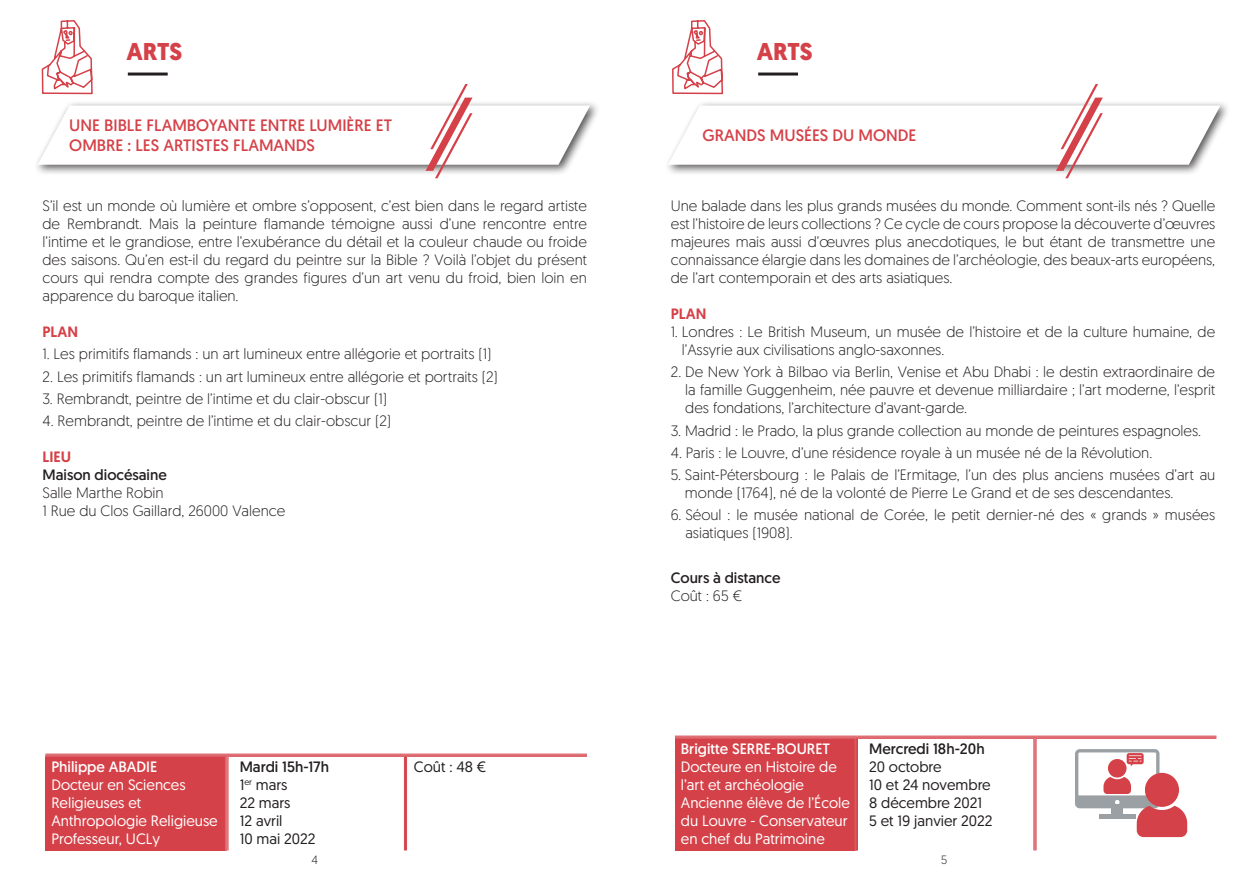
<style>
.page{position:relative;width:1259px;height:893px;background:#fff}
.page>*{position:absolute;margin:0;border:0;box-sizing:border-box;transform-origin:0 0}
.t1{font:700 24.3px "Geomanist";color:#d54148}
.t2{font:16.5px/19.8px "Geomanist";color:#d54148}
.t3{font:300 15px/18px "Geomanist";color:#231f20;text-align:justify}
.t4{font:15px/18px "Geomanist";color:#fff}
.t5{font:15px "Geomanist";color:#231f20}
.t6{font:15px "Geomanist";color:#231f20}
.t7{font:15px "Geomanist";color:#fff}
.t8{font:500 15px "Geomanist";color:#d54148}
.t9{font:300 12px "Geomanist";color:#231f20}
</style>
<div class="page">
<div style="left:34px;top:100px;width:566px;height:76px;background:#231f20;opacity:.75"></div>
<svg style="left:38px;top:20px;width:552px;height:158px"></svg>
<div style="left:664px;top:100px;width:566px;height:76px;background:#231f20;opacity:.75"></div>
<svg style="left:668px;top:20px;width:552px;height:158px"></svg>
<div style="left:45px;top:755px;width:182px;height:95px;background:#d54148"></div>
<hr style="left:225px;top:757px;width:3px;height:93px;background:#fff">
<hr style="left:45px;top:754px;width:182px;height:3px;background:#fff">
<hr style="left:225px;top:757px;width:1px;height:93px;background:#d54148">
<hr style="left:227px;top:757px;width:1px;height:93px;background:#d54148">
<hr style="left:404px;top:757px;width:1px;height:93px;background:#d54148">
<hr style="left:405px;top:755px;width:1px;height:95px;background:#d54148">
<hr style="left:406px;top:757px;width:1px;height:93px;background:#d54148">
<hr style="left:45px;top:754px;width:182px;height:1px;background:#d54148">
<hr style="left:45px;top:755px;width:182px;height:1px;background:#d54148">
<hr style="left:45px;top:756px;width:181px;height:1px;background:#d54148">
<hr style="left:227px;top:754px;width:178px;height:1px;background:#d54148">
<hr style="left:227px;top:755px;width:178px;height:1px;background:#d54148">
<hr style="left:227px;top:756px;width:178px;height:1px;background:#d54148">
<hr style="left:405px;top:754px;width:182px;height:1px;background:#d54148">
<hr style="left:405px;top:755px;width:182px;height:1px;background:#d54148">
<hr style="left:406px;top:756px;width:181px;height:1px;background:#d54148">
<div style="left:675px;top:737px;width:181px;height:113px;background:#d54148"></div>
<hr style="left:856px;top:737px;width:1px;height:113px;background:#d54148">
<hr style="left:857px;top:739px;width:1px;height:111px;background:#d54148">
<hr style="left:1033px;top:739px;width:1px;height:111px;background:#d54148">
<hr style="left:1034px;top:737px;width:1px;height:113px;background:#d54148">
<hr style="left:1035px;top:739px;width:1px;height:111px;background:#d54148">
<hr style="left:675px;top:736px;width:181px;height:1px;background:#d54148">
<hr style="left:856px;top:736px;width:179px;height:1px;background:#d54148">
<hr style="left:856px;top:737px;width:179px;height:1px;background:#d54148">
<hr style="left:857px;top:738px;width:177px;height:1px;background:#d54148">
<hr style="left:1035px;top:736px;width:181px;height:1px;background:#d54148">
<hr style="left:1035px;top:737px;width:181px;height:1px;background:#d54148">
<hr style="left:1035px;top:738px;width:181px;height:1px;background:#d54148">
<svg style="left:1075px;top:749px;width:112px;height:88px"></svg>
<p class="t1" style="left:127px;top:35px;width:57px">ARTS</p>
<p class="t1" style="left:757px;top:35px;width:57px">ARTS</p>
<p class="t2" style="left:69px;top:115px;width:324px">UNE BIBLE FLAMBOYANTE ENTRE LUMIÈRE ET<br>OMBRE : LES ARTISTES FLAMANDS</p>
<p class="t2" style="left:702px;top:125px;width:215px">GRANDS MUSÉES DU MONDE</p>
<p class="t3" style="left:43px;top:196px;width:546px">S’il est un monde où lumière et ombre s’opposent, c’est bien dans le regard artiste de Rembrandt. Mais la peinture flamande témoigne aussi d’une rencontre entre l’intime et le grandiose, entre l’exubérance du détail et la couleur chaude ou froide des saisons. Qu’en est-il du regard du peintre sur la Bible ? Voilà l’objet du présent cours qui rendra compte des grandes figures d’un art venu du froid, bien loin en apparence du baroque italien.</p>
<p class="t8" style="left:43px;top:322px;width:37px">PLAN</p>
<p class="t3" style="left:43px;top:345px;width:450px">1. Les primitifs flamands : un art lumineux entre allégorie et portraits (1)</p>
<p class="t3" style="left:43px;top:367px;width:457px">2. Les primitifs flamands : un art lumineux entre allégorie et portraits (2)</p>
<p class="t3" style="left:43px;top:389px;width:346px">3. Rembrandt, peintre de l’intime et du clair-obscur (1)</p>
<p class="t3" style="left:43px;top:411px;width:350px">4. Rembrandt, peintre de l’intime et du clair-obscur (2)</p>
<p class="t8" style="left:43px;top:447px;width:30px">LIEU</p>
<p class="t6" style="left:43px;top:465px;width:126px">Maison diocésaine</p>
<p class="t3" style="left:43px;top:483px;width:123px">Salle Marthe Robin</p>
<p class="t3" style="left:43px;top:501px;width:244px">1 Rue du Clos Gaillard, 26000 Valence</p>
<p class="t7" style="left:51px;top:757px;width:107px">Philippe ABADIE</p>
<p class="t4" style="left:51px;top:776px;width:168px">Docteur en Sciences<br>Religieuses et<br>Anthropologie Religieuse</p>
<p class="t4" style="left:51px;top:830px;width:110px">Professeur, UCLy</p>
<p class="t6" style="left:240px;top:757px;width:91px">Mardi 15h-17h</p>
<p class="t5" style="left:240px;top:775px;width:49px">1<sup>er</sup> mars</p>
<p class="t5" style="left:240px;top:793px;width:52px">22 mars</p>
<p class="t5" style="left:240px;top:811px;width:44px">12 avril</p>
<p class="t5" style="left:240px;top:829px;width:77px">10 mai 2022</p>
<p class="t5" style="left:414px;top:757px;width:74px">Coût : 48 €</p>
<p class="t3" style="left:671px;top:196px;width:546px">Une balade dans les plus grands musées du monde. Comment sont-ils nés ? Quelle est l’histoire de leurs collections ? Ce cycle de cours propose la découverte d’œuvres majeures mais aussi d’œuvres plus anecdotiques, le but étant de transmettre une connaissance élargie dans les domaines de l’archéologie, des beaux-arts européens, de l’art contemporain et des arts asiatiques.</p>
<p class="t8" style="left:671px;top:304px;width:37px">PLAN</p>
<p class="t3" style="left:682px;top:322px;width:535px;text-indent:-11px">1. Londres : Le British Museum, un musée de l’histoire et de la culture humaine, de l’Assyrie aux civilisations anglo-saxonnes.</p>
<p class="t3" style="left:685px;top:363px;width:531px;text-indent:-14px">2. De New York à Bilbao via Berlin, Venise et Abu Dhabi : le destin extraordinaire de la famille Guggenheim, née pauvre et devenue milliardaire ; l’art moderne, l’esprit des fondations, l’architecture d’avant-garde.</p>
<p class="t3" style="left:671px;top:421px;width:532px">3. Madrid : le Prado, la plus grande collection au monde de peintures espagnoles.</p>
<p class="t3" style="left:671px;top:443px;width:483px">4. Paris : le Louvre, d’une résidence royale à un musée né de la Révolution.</p>
<p class="t3" style="left:685px;top:465px;width:532px;text-indent:-14px">5. Saint-Pétersbourg : le Palais de l’Ermitage, l’un des plus anciens musées d’art au monde (1764), né de la volonté de Pierre Le Grand et de ses descendantes.</p>
<p class="t3" style="left:685px;top:506px;width:531px;text-indent:-15px">6. Séoul : le musée national de Corée, le petit dernier-né des « grands » musées asiatiques (1908).</p>
<p class="t6" style="left:671px;top:568px;width:111px">Cours à distance</p>
<p class="t3" style="left:671px;top:586px;width:73px">Coût : 65 €</p>
<p class="t7" style="left:681px;top:739px;width:151px">Brigitte SERRE-BOURET</p>
<p class="t4" style="left:681px;top:758px;width:157px">Docteure en Histoire de l’art et archéologie</p>
<p class="t4" style="left:681px;top:794px;width:170px">Ancienne élève de l’École du Louvre - Conservateur en chef du Patrimoine</p>
<p class="t6" style="left:869px;top:739px;width:117px">Mercredi 18h-20h</p>
<p class="t5" style="left:869px;top:757px;width:74px">20 octobre</p>
<p class="t5" style="left:869px;top:775px;width:123px">10 et 24 novembre</p>
<p class="t5" style="left:869px;top:793px;width:114px">8 décembre 2021</p>
<p class="t5" style="left:869px;top:811px;width:125px">5 et 19 janvier 2022</p>
<p class="t9" style="left:312px;top:852px;width:8px">4</p>
<p class="t9" style="left:941px;top:852px;width:8px">5</p>
</div>
